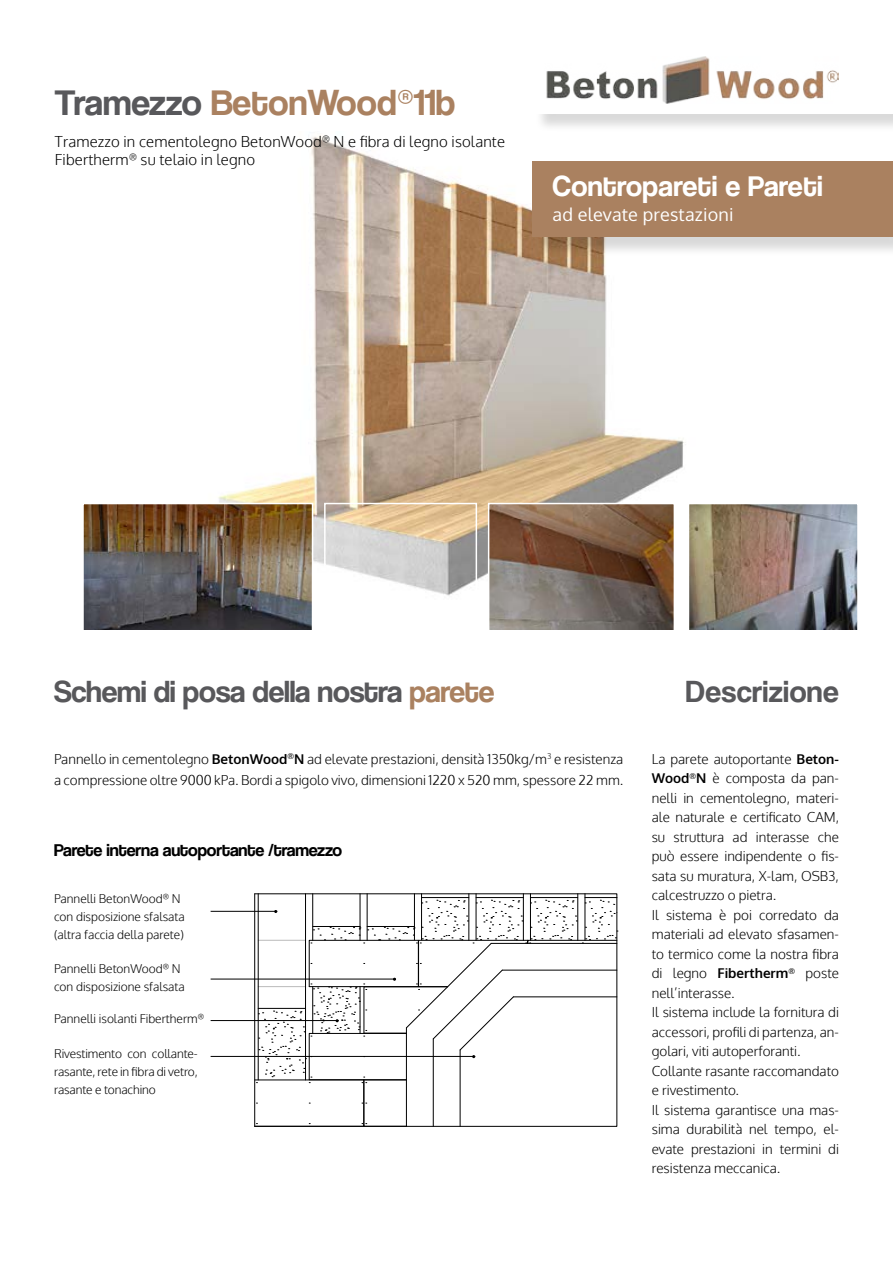
<style>
.page{position:relative;width:893px;height:1263px;background:#fff}
.page>*{position:absolute;margin:0;border:0;box-sizing:border-box;transform-origin:0 0}
.t1{font:37.5px "Coolvetica Rg";color:#aa8160}
.t2{font:31.5px "Coolvetica Rg";letter-spacing:-.01em;color:#58585b}
.t3{font:31.5px "Coolvetica Rg";letter-spacing:.01em;color:#58585b}
.t4{font:30px "Coolvetica Rg";letter-spacing:.01em;color:#fff}
.t5{font:18px "Coolvetica Rg";letter-spacing:-.01em;color:#000}
.t6{font:18px "Oxygen";letter-spacing:.01em;color:#fff}
.t7{font:300 15px/18px "Oxygen";letter-spacing:.01em;color:#000}
.t8{font:300 13.5px/19.5px "Oxygen";color:#000}
.t9{font:300 12px/18px "Oxygen";color:#000}
.s1{color:#58585b}
.s2{color:#aa8160}
.s3{font-weight:700}
</style>
<div class="page">
<img style="left:218px;top:136px;width:574px;height:444px">
<div style="left:535px;top:164px;width:358px;height:92px;background:#000;opacity:.15"></div>
<div style="left:533px;top:162px;width:360px;height:75px;background:#aa8160"></div>
<div style="left:535px;top:52px;width:358px;height:81px;background:#000;opacity:.15"></div>
<div style="left:533px;top:49px;width:360px;height:64px;background:#fff"></div>
<img style="left:546px;top:57px;width:293px;height:46px">
<hr style="left:211px;top:979px;width:185px;height:1px;background:#000">
<hr style="left:211px;top:1056px;width:264px;height:1px;background:#000">
<img style="left:687px;top:502px;width:171px;height:128px">
<svg style="left:323px;top:502px;width:155px;height:94px"></svg>
<img style="left:83px;top:502px;width:231px;height:128px">
<hr style="left:211px;top:1020px;width:128px;height:1px;background:#000">
<hr style="left:211px;top:911px;width:66px;height:1px;background:#000">
<svg style="left:254px;top:893px;width:364px;height:233px"></svg>
<img style="left:491px;top:506px;width:181px;height:122px">
<div style="left:488px;top:503px;width:187px;height:128px;border:2px solid #fff"></div>
<h1 class="t1" style="left:55px;top:80px;width:402px"><span class="s1">Tramezzo</span> BetonWood®11b</h1>
<p class="t7" style="left:55px;top:133px;width:452px">Tramezzo in cementolegno BetonWood<sup>®</sup> N e fibra di legno isolante<br>Fibertherm<sup>®</sup> su telaio in legno</p>
<h3 class="t4" style="left:553px;top:169px;width:272px">Contropareti e Pareti</h3>
<h3 class="t6" style="left:553px;top:202px;width:182px">ad elevate prestazioni</h3>
<h2 class="t2" style="left:54px;top:673px;width:442px">Schemi di posa della nostra <span class="s2">parete</span></h2>
<h2 class="t3" style="left:686px;top:673px;width:155px">Descrizione</h2>
<p class="t8" style="left:54px;top:749px;width:571px;line-height:21px">Pannello in cementolegno <span class="s3">BetonWood</span><sup>®</sup><span class="s3">N</span> ad elevate prestazioni, densità 1350kg/m<sup>3</sup> e resistenza a compressione oltre 9000 kPa. Bordi a spigolo vivo, dimensioni 1220 x 520 mm, spessore 22 mm.</p>
<h3 class="t5" style="left:54px;top:839px;width:290px">Parete interna autoportante /tramezzo</h3>
<p class="t9" style="left:54px;top:890px;width:132px">Pannelli BetonWood<sup>®</sup> N con disposizione sfalsata (altra faccia della parete)</p>
<p class="t9" style="left:54px;top:960px;width:132px">Pannelli BetonWood<sup>®</sup> N con disposizione sfalsata</p>
<p class="t9" style="left:54px;top:1010px;width:152px">Pannelli isolanti Fibertherm<sup>®</sup></p>
<p class="t9" style="left:54px;top:1045px;width:145px;text-align:justify">Rivestimento con collante&shy;rasante, rete in fibra di vetro, rasante e tonachino</p>
<p class="t8" style="left:652px;top:749px;width:189px">La parete autoportante <span class="s3">Beton-<br>Wood</span><sup>®</sup><span class="s3">N</span> è composta da pan&shy;nelli in cementolegno, materi&shy;ale naturale e certificato CAM, su struttura ad interasse che può essere indipendente o fis&shy;sata su muratura, X-lam, OSB3, calcestruzzo o pietra.<br>Il sistema è poi corredato da materiali ad elevato sfasamen&shy;to termico come la nostra fibra di legno <span class="s3">Fibertherm</span><sup>®</sup> poste nell’interasse.<br>Il sistema include la fornitura di accessori, profili di partenza, an&shy;golari, viti autoperforanti.<br>Collante rasante raccomandato e rivestimento.<br>Il sistema garantisce una mas&shy;sima durabilità nel tempo, el&shy;evate prestazioni in termini di resistenza meccanica.</p>
</div>
